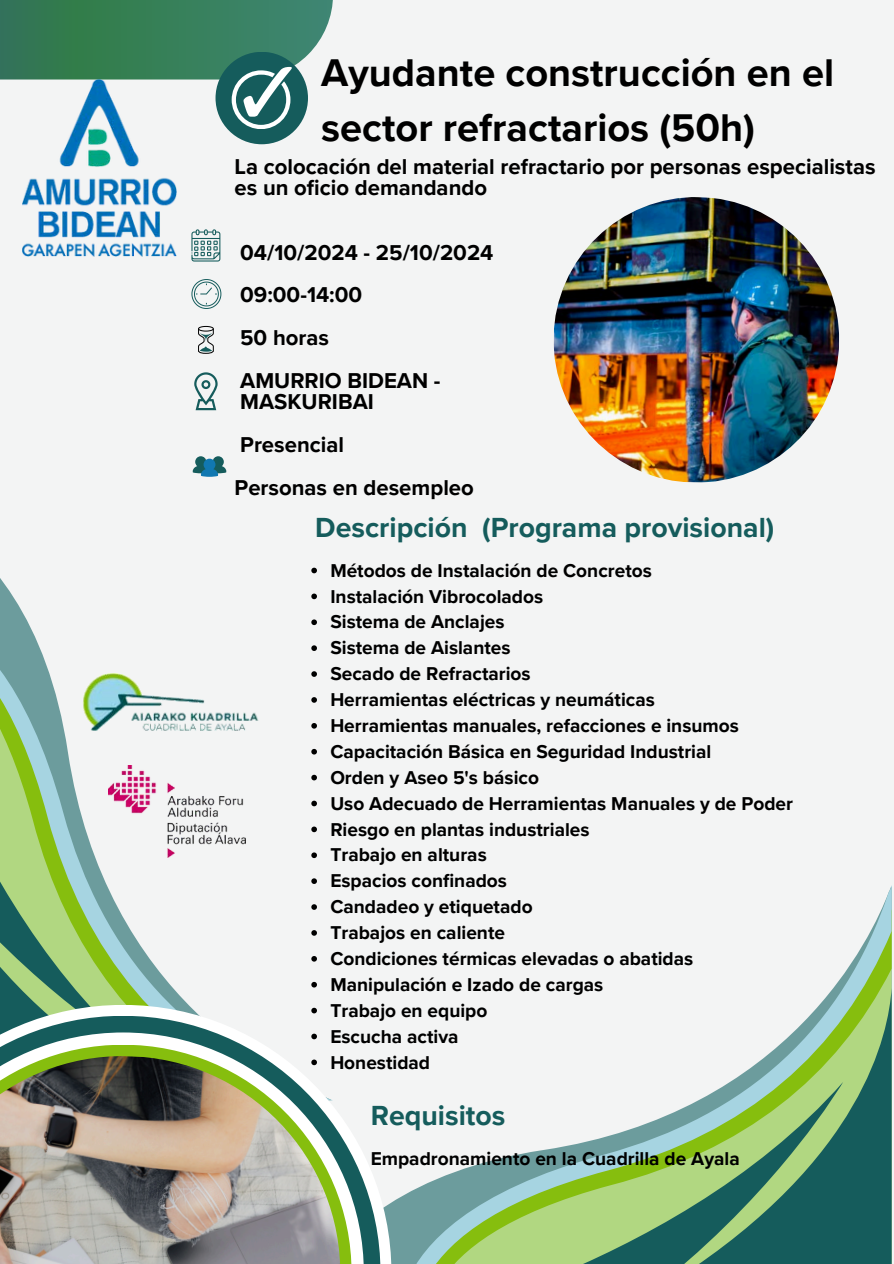
<style>
.page{position:relative;width:894px;height:1264px;background:#fff}
.page>*{position:absolute;margin:0;border:0;box-sizing:border-box;transform-origin:0 0}
.t1{font:700 39.75px/54.6px "Proxima Nova";color:#000}
.t2{font:700 28.5px "Proxima Nova";color:#155c5c}
.t3{font:700 22.05px/21.3px "Proxima Nova";color:#000}
.t4{font:700 19.05px "Proxima Nova";color:#000}
</style>
<div class="page">
<div style="left:0;top:0;width:893px;height:1263px;background:#f3f4f4"></div>
<svg style="left:0;top:0;width:333px;height:79px;background:#3f8361"></svg>
<svg style="left:391px;top:1193px;width:17px;height:70px"></svg>
<svg style="left:408px;top:885px;width:484px;height:378px"></svg>
<svg style="left:676px;top:988px;width:215px;height:275px"></svg>
<svg style="left:548px;top:1081px;width:294px;height:182px;background:#83b086"></svg>
<svg style="left:0;top:617px;width:316px;height:371px"></svg>
<svg style="left:136px;top:885px;width:94px;height:119px"></svg>
<svg style="left:0;top:757px;width:136px;height:247px"></svg>
<svg style="left:0;top:1004px;width:391px;height:259px"></svg>
<svg style="left:0;top:1015px;width:380px;height:248px"></svg>
<svg style="left:0;top:1032px;width:364px;height:231px"></svg>
<svg style="left:0;top:1044px;width:351px;height:219px"></svg>
<img style="left:0;top:1053px;width:342px;height:210px">
<img style="left:23px;top:79px;width:154px;height:177px">
<div style="left:215px;top:52px;width:93px;height:92px;background:#155c5c;border-radius:50%"></div>
<svg style="left:231px;top:67px;width:60px;height:62px"></svg>
<svg style="left:191px;top:229px;width:29px;height:32px"></svg>
<svg style="left:191px;top:279px;width:30px;height:30px"></svg>
<svg style="left:194px;top:372px;width:23px;height:38px"></svg>
<img style="left:69px;top:661px;width:214px;height:86px">
<img style="left:108px;top:765px;width:137px;height:92px">
<svg style="left:198px;top:326px;width:16px;height:28px"></svg>
<svg style="left:193px;top:456px;width:33px;height:20px"></svg>
<svg style="left:311px;top:567px;width:6px;height:6px"></svg>
<svg style="left:311px;top:593px;width:6px;height:6px"></svg>
<svg style="left:311px;top:619px;width:6px;height:6px"></svg>
<svg style="left:311px;top:645px;width:6px;height:6px"></svg>
<svg style="left:311px;top:671px;width:6px;height:6px"></svg>
<svg style="left:311px;top:697px;width:6px;height:5px"></svg>
<svg style="left:311px;top:723px;width:6px;height:5px"></svg>
<svg style="left:311px;top:749px;width:6px;height:5px"></svg>
<svg style="left:311px;top:774px;width:6px;height:6px"></svg>
<svg style="left:311px;top:800px;width:6px;height:6px"></svg>
<svg style="left:311px;top:826px;width:6px;height:6px"></svg>
<svg style="left:311px;top:852px;width:6px;height:6px"></svg>
<svg style="left:311px;top:878px;width:6px;height:6px"></svg>
<svg style="left:311px;top:904px;width:6px;height:5px"></svg>
<svg style="left:311px;top:930px;width:6px;height:5px"></svg>
<svg style="left:311px;top:956px;width:6px;height:5px"></svg>
<svg style="left:311px;top:981px;width:6px;height:6px"></svg>
<svg style="left:311px;top:1007px;width:6px;height:6px"></svg>
<svg style="left:311px;top:1033px;width:6px;height:6px"></svg>
<svg style="left:311px;top:1059px;width:6px;height:6px"></svg>
<img style="left:553px;top:197px;width:286px;height:286px">
<p class="t1" style="left:321px;top:47px;width:514px">Ayudante construcción en el sector refractarios (50h)</p>
<h4 class="t3" style="left:234px;top:156px;width:642px">La colocación del material refractario por personas especialistas es un oficio demandando</h4>
<h4 class="t3" style="left:240px;top:242px;width:255px">04/10/2024 - 25/10/2024</h4>
<h4 class="t3" style="left:240px;top:285px;width:123px">09:00-14:00</h4>
<h3 class="t3" style="left:240px;top:327px;width:90px">50 horas</h3>
<h4 class="t3" style="left:240px;top:370px;width:202px">AMURRIO BIDEAN -<br>MASKURIBAI</h4>
<h4 class="t3" style="left:240px;top:434px;width:105px">Presencial</h4>
<p class="t3" style="left:234px;top:477px;width:241px">Personas en desempleo</p>
<p class="t2" style="left:315px;top:510px;width:460px">Descripción (Programa provisional)</p>
<p class="t4" style="left:330px;top:559px;width:323px">Métodos de Instalación de Concretos</p>
<p class="t4" style="left:330px;top:585px;width:214px">Instalación Vibrocolados</p>
<p class="t4" style="left:330px;top:611px;width:176px">Sistema de Anclajes</p>
<p class="t4" style="left:330px;top:637px;width:182px">Sistema de Aislantes</p>
<h2 class="t4" style="left:330px;top:662px;width:202px">Secado de Refractarios</h2>
<p class="t4" style="left:330px;top:688px;width:326px">Herramientas eléctricas y neumáticas</p>
<p class="t4" style="left:330px;top:714px;width:410px">Herramientas manuales, refacciones e insumos</p>
<p class="t4" style="left:330px;top:740px;width:382px">Capacitación Básica en Seguridad Industrial</p>
<p class="t4" style="left:330px;top:766px;width:210px">Orden y Aseo 5's básico</p>
<p class="t4" style="left:330px;top:792px;width:464px">Uso Adecuado de Herramientas Manuales y de Poder</p>
<p class="t4" style="left:330px;top:818px;width:261px">Riesgo en plantas industriales</p>
<p class="t4" style="left:330px;top:844px;width:158px">Trabajo en alturas</p>
<p class="t4" style="left:330px;top:869px;width:178px">Espacios confinados</p>
<p class="t4" style="left:330px;top:895px;width:204px">Candadeo y etiquetado</p>
<p class="t4" style="left:330px;top:921px;width:176px">Trabajos en caliente</p>
<p class="t4" style="left:330px;top:947px;width:364px">Condiciones térmicas elevadas o abatidas</p>
<p class="t4" style="left:330px;top:973px;width:274px">Manipulación e Izado de cargas</p>
<p class="t4" style="left:330px;top:999px;width:159px">Trabajo en equipo</p>
<p class="t4" style="left:330px;top:1025px;width:130px">Escucha activa</p>
<p class="t4" style="left:330px;top:1051px;width:101px">Honestidad</p>
<p class="t2" style="left:370px;top:1098px;width:136px">Requisitos</p>
<p class="t4" style="left:370px;top:1147px;width:370px">Empadronamiento en la Cuadrilla de Ayala</p>
</div>
